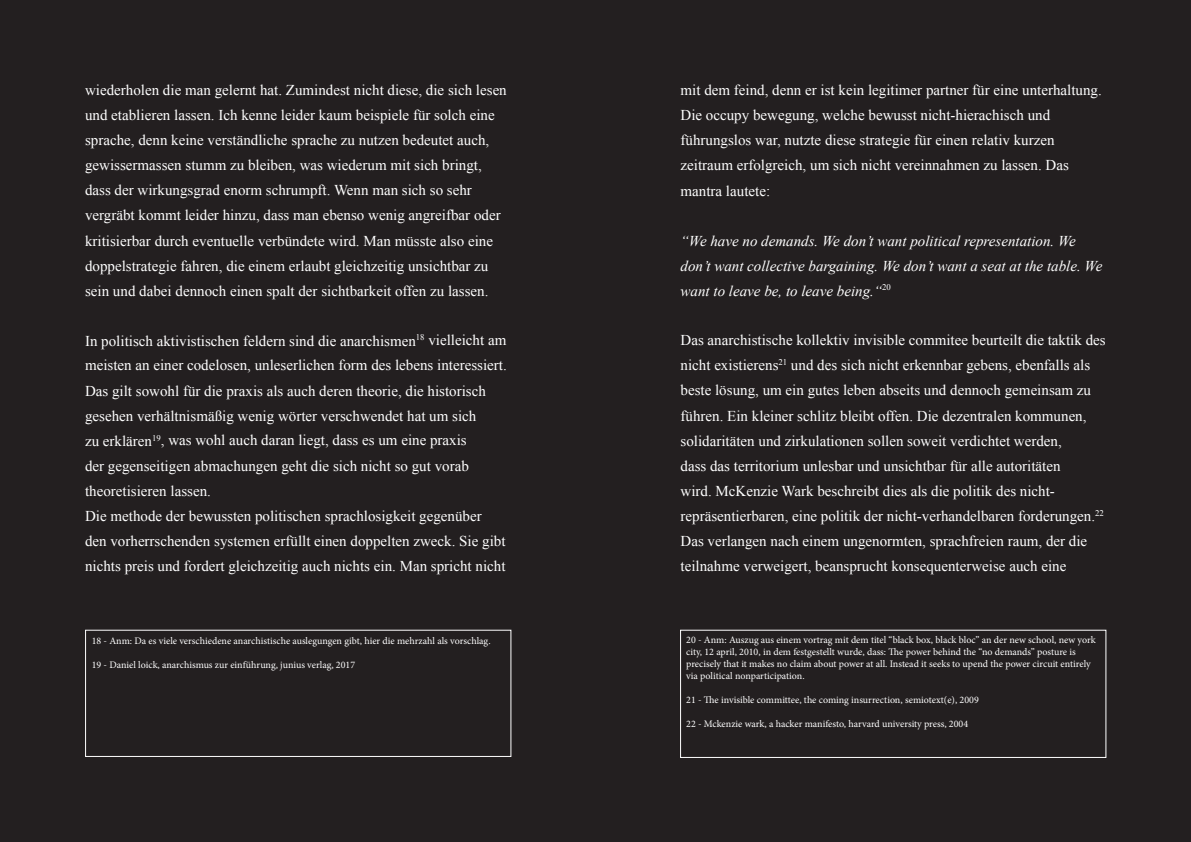
<style>
.page{position:relative;width:1191px;height:842px;background:#fff}
.page>*{position:absolute;margin:0;border:0;box-sizing:border-box;transform-origin:0 0}
.t1{font:15px/25px "Times New Roman";color:#fff}
.t2{font:italic 15px/25px "Times New Roman";color:#fff}
.t3{font:10px/12px "Minion Pro";color:#fff}
</style>
<div class="page">
<div style="left:0;top:0;width:595px;height:842px;background:#231f20"></div>
<div style="left:587px;top:0;width:604px;height:842px;background:#231f20"></div>
<div style="left:680px;top:630px;width:426px;height:128px;border:1px solid #fff"></div>
<div style="left:85px;top:630px;width:426px;height:127px;border:1px solid #fff"></div>
<p class="t1" style="left:85px;top:78px;width:423px">wiederholen die man gelernt hat. Zumindest nicht diese, die sich lesen und etablieren lassen. Ich kenne leider kaum beispiele für solch eine sprache, denn keine verständliche sprache zu nutzen bedeutet auch, gewissermassen stumm zu bleiben, was wiederum mit sich bringt, dass der wirkungsgrad enorm schrumpft. Wenn man sich so sehr vergräbt kommt leider hinzu, dass man ebenso wenig angreifbar oder kritisierbar durch eventuelle verbündete wird. Man müsste also eine doppelstrategie fahren, die einem erlaubt gleichzeitig unsichtbar zu sein und dabei dennoch einen spalt der sichtbarkeit offen zu lassen.</p>
<p class="t1" style="left:85px;top:328px;width:423px">In politisch aktivistischen feldern sind die anarchismen<sup>18</sup> vielleicht am meisten an einer codelosen, unleserlichen form des lebens interessiert.<br>Das gilt sowohl für die praxis als auch deren theorie, die historisch gesehen verhältnismäßig wenig wörter verschwendet hat um sich<br>zu erklären<sup>19</sup>, was wohl auch daran liegt, dass es um eine praxis<br>der gegenseitigen abmachungen geht die sich nicht so gut vorab theoretisieren lassen.<br>Die methode der bewussten politischen sprachlosigkeit gegenüber den vorherrschenden systemen erfüllt einen doppelten zweck. Sie gibt nichts preis und fordert gleichzeitig auch nichts ein. Man spricht nicht</p>
<p class="t3" style="left:92px;top:634px;width:400px">18 - Anm: Da es viele verschiedene anarchistische auslegungen gibt, hier die mehrzahl als vorschlag.</p>
<p class="t3" style="left:92px;top:658px;width:265px">19 - Daniel loick, anarchismus zur einführung, junius verlag, 2017</p>
<p class="t1" style="left:680px;top:78px;width:423px">mit dem feind, denn er ist kein legitimer partner für eine unterhaltung.<br>Die occupy bewegung, welche bewusst nicht-hierachisch und führungslos war, nutzte diese strategie für einen relativ kurzen zeitraum erfolgreich, um sich nicht vereinnahmen zu lassen. Das mantra lautete:</p>
<p class="t2" style="left:680px;top:228px;width:423px">“We have no demands. We don’t want political representation. We don’t want collective bargaining. We don’t want a seat at the table. We want to leave be, to leave being.“<sup>20</sup></p>
<p class="t1" style="left:680px;top:328px;width:426px">Das anarchistische kollektiv invisible commitee beurteilt die taktik des nicht existierens<sup>21</sup> und des sich nicht erkennbar gebens, ebenfalls als beste lösung, um ein gutes leben abseits und dennoch gemeinsam zu führen. Ein kleiner schlitz bleibt offen. Die dezentralen kommunen, solidaritäten und zirkulationen sollen soweit verdichtet werden,<br>dass das territorium unlesbar und unsichtbar für alle autoritäten<br>wird. McKenzie Wark beschreibt dies als die politik des nicht&shy;repräsentierbaren, eine politik der nicht-verhandelbaren forderungen.<sup>22<br></sup>Das verlangen nach einem ungenormten, sprachfreien raum, der die teilnahme verweigert, beansprucht konsequenterweise auch eine</p>
<p class="t3" style="left:686px;top:633px;width:411px">20 - Anm: Auszug aus einem vortrag mit dem titel “black box, black bloc” an der new school, new york city, 12 april, 2010, in dem festgestellt wurde, dass: The power behind the “no demands” posture is precisely that it makes no claim about power at all. Instead it seeks to upend the power circuit entirely via political nonparticipation.</p>
<p class="t3" style="left:686px;top:693px;width:294px">21 - The invisible committee, the coming insurrection, semiotext(e), 2009</p>
<p class="t3" style="left:686px;top:717px;width:283px">22 - Mckenzie wark, a hacker manifesto, harvard university press, 2004</p>
</div>
